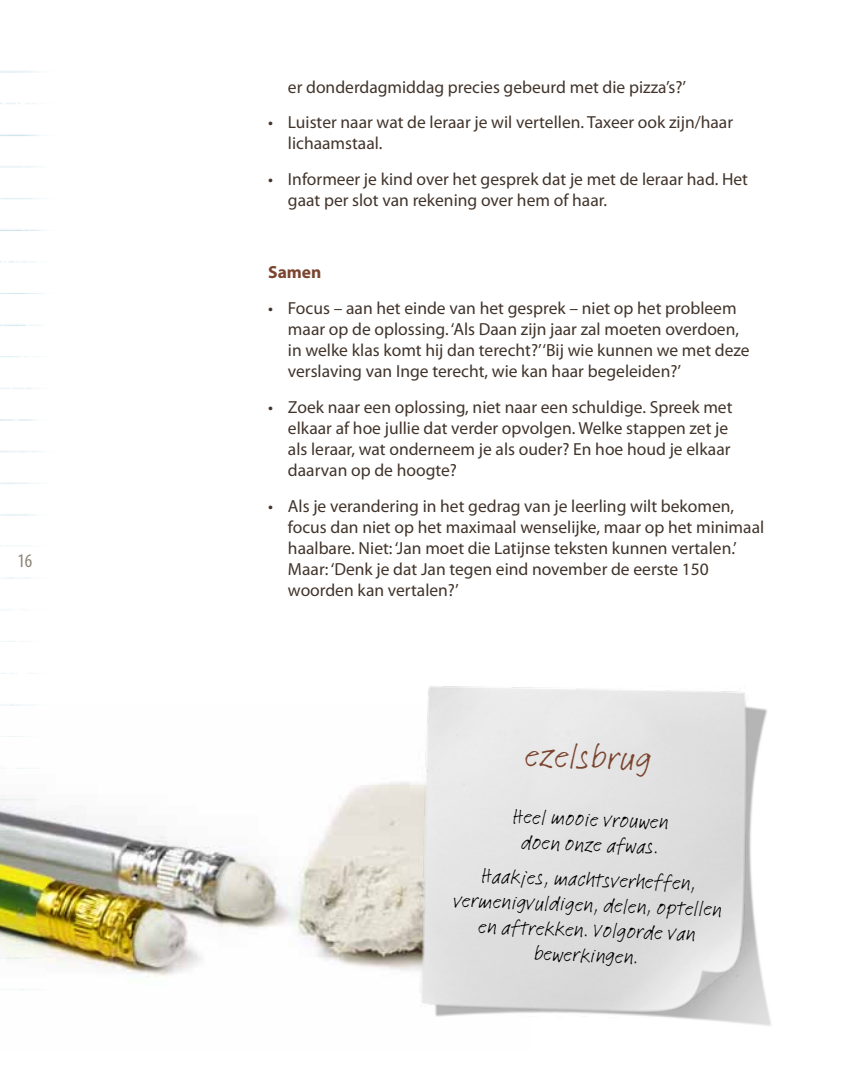
<style>
.page{position:relative;width:844px;height:1092px;background:#fff}
.page>*{position:absolute;margin:0;border:0;box-sizing:border-box;transform-origin:0 0}
.t1{font:35px "Feltpen Com";color:#7b442f}
.t2{font:21px/25.2px "Feltpen Com";color:#000;text-align:center}
.t3{font:condensed 19.25px "Myriad Pro";color:#8b8575}
.t4{font:17.5px/21px "Myriad Pro";color:#41342b}
.t5{font:700 17.5px "Myriad Pro";color:#7b442f}
</style>
<div class="page">
<img style="left:0;top:71px;width:45px;height:603px">
<img style="left:0;top:704px;width:377px;height:286px">
<img style="left:377px;top:782px;width:394px;height:244px">
<img style="left:409px;top:686px;width:362px;height:338px">
<p class="t3" style="left:17px;top:549px;width:16px">16</p>
<p class="t4" style="left:288px;top:76px;width:399px">er donderdagmiddag precies gebeurd met die pizza’s?’</p>
<p class="t4" style="left:288px;top:112px;width:446px;text-indent:-20px">• Luister naar wat de leraar je wil vertellen. Taxeer ook zijn/haar lichaamstaal.</p>
<p class="t4" style="left:288px;top:169px;width:461px;text-indent:-20px">• Informeer je kind over het gesprek dat je met de leraar had. Het gaat per slot van rekening over hem of haar.</p>
<p class="t5" style="left:268px;top:261px;width:55px">Samen</p>
<p class="t4" style="left:288px;top:297px;width:463px;text-indent:-20px">• Focus – aan het einde van het gesprek – niet op het probleem maar op de oplossing. ‘Als Daan zijn jaar zal moeten overdoen, in welke klas komt hij dan terecht?’‘Bij wie kunnen we met deze verslaving van Inge terecht, wie kan haar begeleiden?’</p>
<p class="t4" style="left:288px;top:396px;width:446px;text-indent:-20px">• Zoek naar een oplossing, niet naar een schuldige. Spreek met elkaar af hoe jullie dat verder opvolgen. Welke stappen zet je als leraar, wat onderneem je als ouder? En hoe houd je elkaar daarvan op de hoogte?</p>
<p class="t4" style="left:288px;top:495px;width:477px;text-indent:-20px">• Als je verandering in het gedrag van je leerling wilt bekomen, focus dan niet op het maximaal wenselijke, maar op het minimaal haalbare. Niet: ‘Jan moet die Latijnse teksten kunnen vertalen.’ Maar: ‘Denk je dat Jan tegen eind november de eerste 150 woorden kan vertalen?’</p>
<h1 class="t1" style="left:525px;top:732px;width:128px;rotate:2deg">ezelsbrug</h1>
<p class="t2" style="left:513px;top:803px;width:157px;rotate:2deg">Heel mooie vrouwen doen onze afwas.</p>
<p class="t2" style="left:454px;top:862px;width:270px;rotate:2deg">Haakjes, machtsverheffen, vermenigvuldigen, delen, optellen en aftrekken. Volgorde van bewerkingen.</p>
</div>
